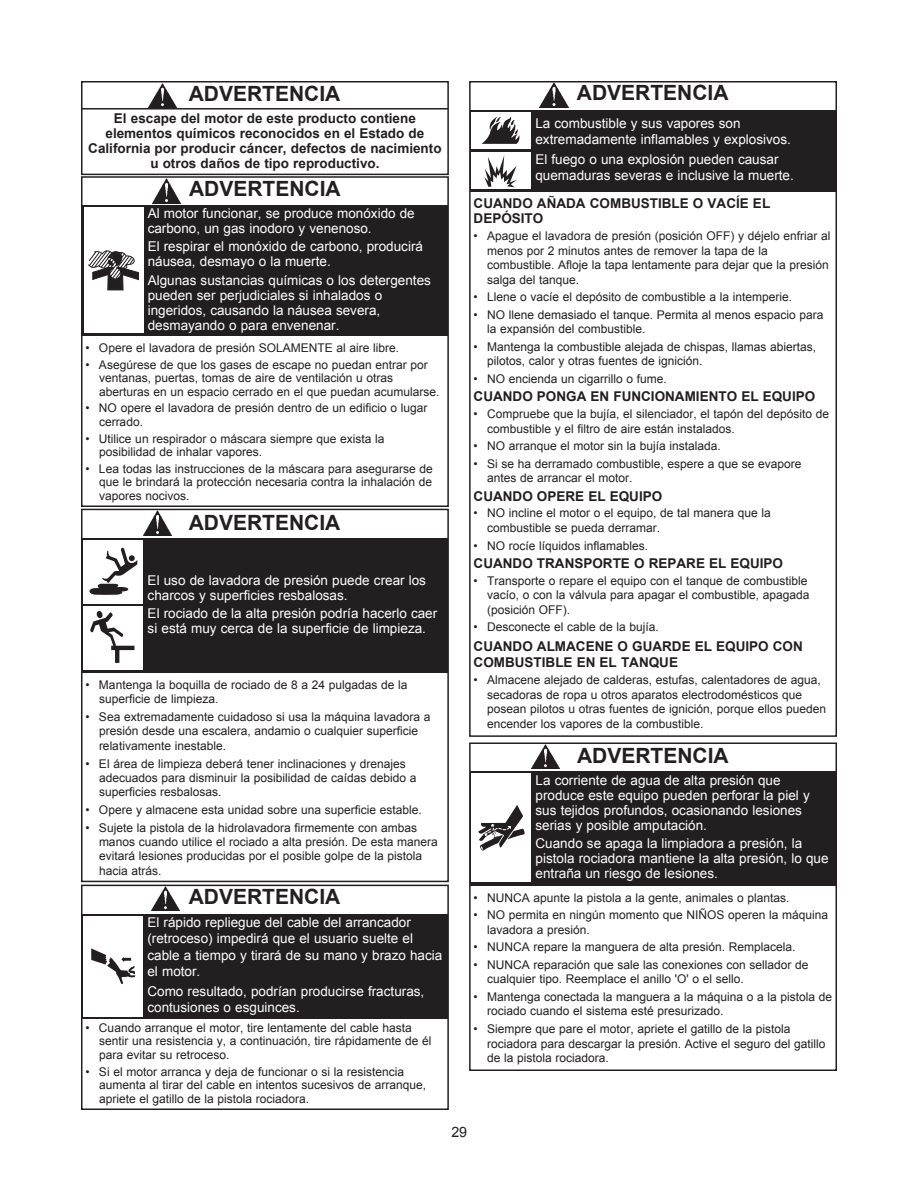
<style>
.page{position:relative;width:918px;height:1188px;background:#fff}
.page>*{position:absolute;margin:0;border:0;box-sizing:border-box;transform-origin:0 0}
.t1{font:700 21px "Arial";color:#231f20}
.t2{font:14.25px "Arial";color:#231f20}
.t3{font:13.5px/15px "Arial";color:#fff}
.t4{font:700 13.5px/15px "Arial";color:#231f20}
.t5{font:12px/14.4px "Arial";color:#231f20}
</style>
<div class="page">
<div style="left:81px;top:509px;width:368px;height:373px;border:2px solid #231f20"></div>
<div style="left:82px;top:538px;width:366px;height:135px;background:#231f20"></div>
<img style="left:143px;top:511px;width:28px;height:24px">
<div style="left:84px;top:540px;width:59px;height:63px;background:#fff"></div>
<svg style="left:89px;top:548px;width:48px;height:47px"></svg>
<div style="left:84px;top:606px;width:59px;height:64px;background:#fff"></div>
<svg style="left:90px;top:611px;width:34px;height:35px"></svg>
<hr style="left:115px;top:648px;width:4px;height:15px;background:#231f20">
<hr style="left:111px;top:646px;width:24px;height:4px;background:#231f20">
<div style="left:81px;top:81px;width:368px;height:94px;border:2px solid #231f20"></div>
<img style="left:149px;top:83px;width:28px;height:25px">
<hr style="left:81px;top:108px;width:367px;height:2px;background:#231f20">
<div style="left:81px;top:885px;width:368px;height:225px;border:2px solid #231f20"></div>
<div style="left:82px;top:914px;width:366px;height:105px;background:#231f20"></div>
<img style="left:152px;top:886px;width:28px;height:25px">
<div style="left:84px;top:916px;width:59px;height:100px;background:#fff"></div>
<svg style="left:91px;top:948px;width:44px;height:36px"></svg>
<div style="left:81px;top:176px;width:368px;height:331px;border:2px solid #231f20"></div>
<div style="left:82px;top:205px;width:366px;height:131px;background:#231f20"></div>
<img style="left:152px;top:179px;width:28px;height:24px">
<div style="left:84px;top:208px;width:59px;height:125px;background:#fff"></div>
<svg style="left:88px;top:251px;width:51px;height:39px"></svg>
<div style="left:469px;top:81px;width:368px;height:656px;border:2px solid #231f20"></div>
<div style="left:470px;top:110px;width:366px;height:81px;background:#231f20"></div>
<img style="left:540px;top:83px;width:28px;height:24px">
<div style="left:472px;top:113px;width:59px;height:36px;background:#fff"></div>
<svg style="left:482px;top:117px;width:37px;height:27px"></svg>
<div style="left:472px;top:152px;width:59px;height:37px;background:#fff"></div>
<svg style="left:484px;top:155px;width:33px;height:32px"></svg>
<div style="left:469px;top:742px;width:368px;height:329px;border:2px solid #231f20"></div>
<div style="left:471px;top:771px;width:365px;height:114px;background:#231f20"></div>
<img style="left:531px;top:744px;width:29px;height:25px">
<div style="left:472px;top:773px;width:59px;height:109px;background:#fff"></div>
<svg style="left:478px;top:805px;width:47px;height:46px"></svg>
<h1 class="t1" style="left:189px;top:82px;width:153px">ADVERTENCIA</h1>
<p class="t4" style="left:88px;top:111px;width:355px;text-align:center">El escape del motor de este producto contiene elementos químicos reconocidos en el Estado de California por producir cáncer, defectos de nacimiento u otros daños de tipo reproductivo.</p>
<h1 class="t1" style="left:189px;top:177px;width:153px">ADVERTENCIA</h1>
<p class="t3" style="left:148px;top:206px;width:269px">Al motor funcionar, se produce monóxido de carbono, un gas inodoro y venenoso.</p>
<p class="t3" style="left:148px;top:239px;width:277px">El respirar el monóxido de carbono, producirá náusea, desmayo o la muerte.</p>
<p class="t3" style="left:148px;top:272px;width:285px">Algunas sustancias químicas o los detergentes pueden ser perjudiciales si inhalados o ingeridos, causando la náusea severa, desmayando o para envenenar.</p>
<p class="t5" style="left:86px;top:340px;width:315px">• Opere el lavadora de presión SOLAMENTE al aire libre.</p>
<p class="t5" style="left:99px;top:358px;width:342px;line-height:13.5px;text-indent:-14px">• Asegúrese de que los gases de escape no puedan entrar por ventanas, puertas, tomas de aire de ventilación u otras aberturas en un espacio cerrado en el que puedan acumularse.</p>
<p class="t5" style="left:99px;top:401px;width:330px;line-height:13.5px;text-indent:-14px">• NO opere el lavadora de presión dentro de un edificio o lugar cerrado.</p>
<p class="t5" style="left:99px;top:432px;width:287px;line-height:13.5px;text-indent:-14px">• Utilice un respirador o máscara siempre que exista la posibilidad de inhalar vapores.</p>
<p class="t5" style="left:99px;top:462px;width:335px;line-height:13.5px;text-align:justify;text-indent:-14px">• Lea todas las instrucciones de la máscara para asegurarse de que le brindará la protección necesaria contra la inhalación de vapores nocivos.</p>
<h1 class="t1" style="left:189px;top:511px;width:153px">ADVERTENCIA</h1>
<p class="t3" style="left:148px;top:572px;width:280px">El uso de lavadora de presión puede crear los charcos y superficies resbalosas.</p>
<p class="t3" style="left:148px;top:606px;width:291px">El rociado de la alta presión podría hacerlo caer si está muy cerca de la superficie de limpieza.</p>
<p class="t5" style="left:99px;top:678px;width:310px;text-indent:-14px">• Mantenga la boquilla de rociado de 8 a 24 pulgadas de la superficie de limpieza.</p>
<p class="t5" style="left:99px;top:710px;width:333px;text-indent:-14px">• Sea extremadamente cuidadoso si usa la máquina lavadora a presión desde una escalera, andamio o cualquier superficie relativamente inestable.</p>
<p class="t5" style="left:99px;top:756px;width:319px;text-indent:-14px">• El área de limpieza deberá tener inclinaciones y drenajes adecuados para disminuir la posibilidad de caídas debido a superficies resbalosas.</p>
<p class="t5" style="left:86px;top:803px;width:338px">• Opere y almacene esta unidad sobre una superficie estable.</p>
<p class="t5" style="left:99px;top:820px;width:340px;text-indent:-14px">• Sujete la pistola de la hidrolavadora firmemente con ambas manos cuando utilice el rociado a alta presión. De esta manera evitará lesiones producidas por el posible golpe de la pistola hacia atrás.</p>
<h1 class="t1" style="left:189px;top:885px;width:153px">ADVERTENCIA</h1>
<p class="t3" style="left:147px;top:914px;width:296px;line-height:16.5px">El rápido repliegue del cable del arrancador (retroceso) impedirá que el usuario suelte el cable a tiempo y tirará de su mano y brazo hacia el motor.</p>
<p class="t3" style="left:147px;top:983px;width:278px;line-height:16.5px">Como resultado, podrían producirse fracturas, contusiones o esguinces.</p>
<p class="t5" style="left:99px;top:1021px;width:334px;line-height:13.5px;text-indent:-14px">• Cuando arranque el motor, tire lentamente del cable hasta sentir una resistencia y, a continuación, tire rápidamente de él para evitar su retroceso.</p>
<p class="t5" style="left:99px;top:1065px;width:329px;line-height:13.5px;text-indent:-14px">• Si el motor arranca y deja de funcionar o si la resistencia aumenta al tirar del cable en intentos sucesivos de arranque, apriete el gatillo de la pistola rociadora.</p>
<h1 class="t1" style="left:577px;top:81px;width:153px">ADVERTENCIA</h1>
<p class="t3" style="left:535px;top:115px;width:257px;line-height:16.5px">La combustible y sus vapores son extremadamente inflamables y explosivos.</p>
<p class="t3" style="left:535px;top:151px;width:260px;line-height:16.5px">El fuego o una explosión pueden causar quemaduras severas e inclusive la muerte.</p>
<p class="t4" style="left:474px;top:196px;width:298px">CUANDO AÑADA COMBUSTIBLE O VACÍE EL<br>DEPÓSITO</p>
<p class="t5" style="left:487px;top:229px;width:345px;text-indent:-14px">• Apague el lavadora de presión (posición OFF) y déjelo enfriar al menos por 2 minutos antes de remover la tapa de la combustible. Afloje la tapa lentamente para dejar que la presión salga del tanque.</p>
<p class="t5" style="left:474px;top:290px;width:320px">• Llene o vacíe el depósito de combustible a la intemperie.</p>
<p class="t5" style="left:487px;top:308px;width:338px;text-indent:-14px">• NO llene demasiado el tanque. Permita al menos espacio para la expansión del combustible.</p>
<p class="t5" style="left:487px;top:340px;width:331px;text-indent:-14px">• Mantenga la combustible alejada de chispas, llamas abiertas, pilotos, calor y otras fuentes de ignición.</p>
<p class="t5" style="left:474px;top:372px;width:195px">• NO encienda un cigarrillo o fume.</p>
<p class="t4" style="left:474px;top:389px;width:343px">CUANDO PONGA EN FUNCIONAMIENTO EL EQUIPO</p>
<p class="t5" style="left:487px;top:407px;width:344px;text-indent:-14px">• Compruebe que la bujía, el silenciador, el tapón del depósito de combustible y el filtro de aire están instalados.</p>
<p class="t5" style="left:474px;top:439px;width:249px">• NO arranque el motor sin la bujía instalada.</p>
<p class="t5" style="left:487px;top:456px;width:316px;text-indent:-14px">• Si se ha derramado combustible, espere a que se evapore antes de arrancar el motor.</p>
<p class="t4" style="left:474px;top:488px;width:190px">CUANDO OPERE EL EQUIPO</p>
<p class="t5" style="left:487px;top:506px;width:285px;text-indent:-14px">• NO incline el motor o el equipo, de tal manera que la combustible se pueda derramar.</p>
<p class="t5" style="left:474px;top:538px;width:176px">• NO rocíe líquidos inflamables.</p>
<p class="t4" style="left:474px;top:556px;width:311px">CUANDO TRANSPORTE O REPARE EL EQUIPO</p>
<p class="t5" style="left:487px;top:573px;width:324px;text-indent:-14px">• Transporte o repare el equipo con el tanque de combustible vacío, o con la válvula para apagar el combustible, apagada (posición OFF).</p>
<p class="t5" style="left:474px;top:620px;width:187px">• Desconecte el cable de la bujía.</p>
<p class="t4" style="left:474px;top:638px;width:331px;line-height:16.5px">CUANDO ALMACENE O GUARDE EL EQUIPO CON<br>COMBUSTIBLE EN EL TANQUE</p>
<p class="t5" style="left:487px;top:673px;width:341px;text-indent:-14px">• Almacene alejado de calderas, estufas, calentadores de agua, secadoras de ropa u otros aparatos electrodomésticos que posean pilotos u otras fuentes de ignición, porque ellos pueden encender los vapores de la combustible.</p>
<h1 class="t1" style="left:577px;top:744px;width:153px">ADVERTENCIA</h1>
<p class="t3" style="left:536px;top:773px;width:276px">La corriente de agua de alta presión que produce este equipo pueden perforar la piel y sus tejidos profundos, ocasionando lesiones serias y posible amputación.</p>
<p class="t3" style="left:536px;top:836px;width:295px">Cuando se apaga la limpiadora a presión, la pistola rociadora mantiene la alta presión, lo que entraña un riesgo de lesiones.</p>
<p class="t5" style="left:474px;top:890px;width:317px">• NUNCA apunte la pistola a la gente, animales o plantas.</p>
<p class="t5" style="left:487px;top:908px;width:343px;text-indent:-14px">• NO permita en ningún momento que NIÑOS operen la máquina lavadora a presión.</p>
<p class="t5" style="left:474px;top:940px;width:323px">• NUNCA repare la manguera de alta presión. Remplacela.</p>
<p class="t5" style="left:487px;top:958px;width:323px;text-indent:-14px">• NUNCA reparación que sale las conexiones con sellador de cualquier tipo. Reemplace el anillo 'O' o el sello.</p>
<p class="t5" style="left:487px;top:990px;width:347px;text-indent:-14px">• Mantenga conectada la manguera a la máquina o a la pistola de rociado cuando el sistema esté presurizado.</p>
<p class="t5" style="left:487px;top:1022px;width:340px;text-indent:-14px">• Siempre que pare el motor, apriete el gatillo de la pistola rociadora para descargar la presión. Active el seguro del gatillo de la pistola rociadora.</p>
<p class="t2" style="left:451px;top:1124px;width:17px">29</p>
</div>
